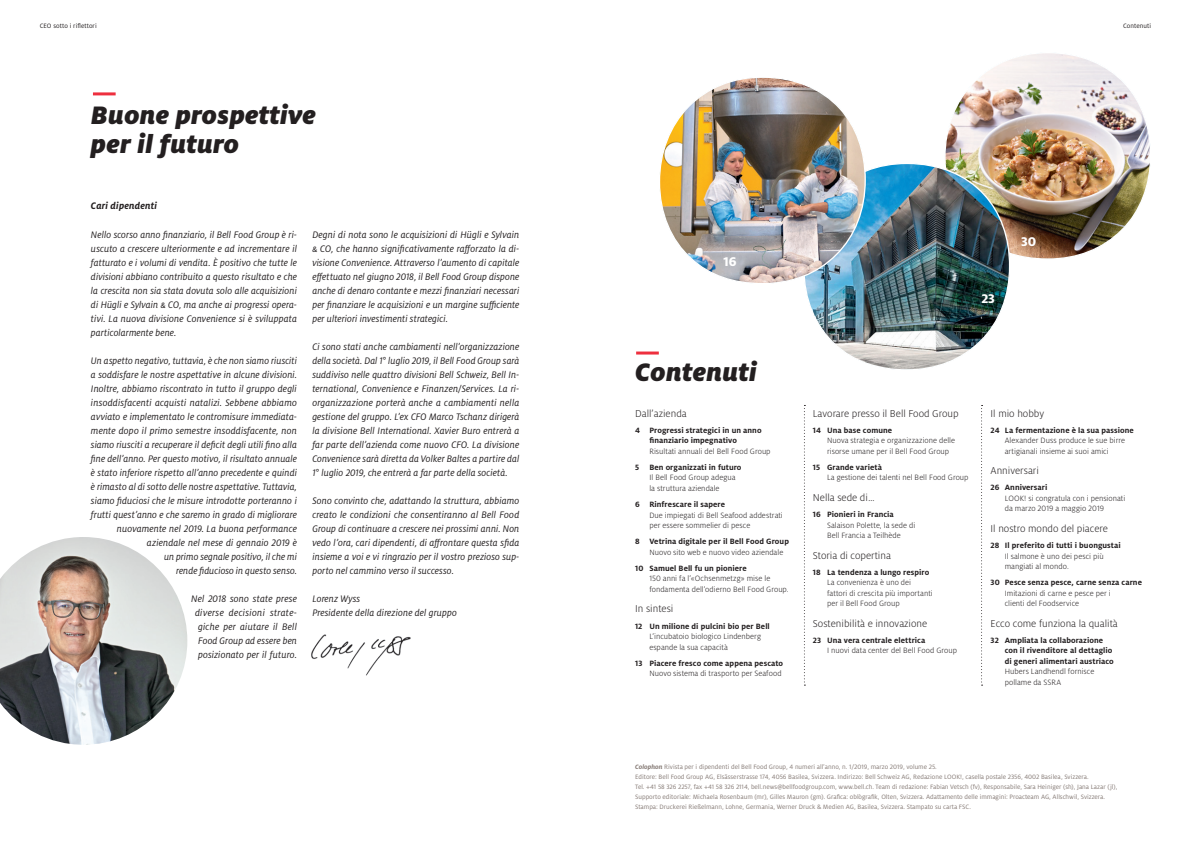
<style>
.page{position:relative;width:1191px;height:842px;background:#fff}
.page>*{position:absolute;margin:0;border:0;box-sizing:border-box;transform-origin:0 0}
.t1{font:italic 900 28px/29px "Milo Pro";letter-spacing:.01em;color:#231f20}
.t2{font:800 14px "Milo Pro";color:#fff}
.t3{font:300 11px "Milo Pro";color:#231f20}
.t4{font:italic 10.5px/14px "Milo Pro";letter-spacing:.005em;color:#231f20;text-align:justify}
.t5{font:italic 10.5px/14px "Milo Pro";letter-spacing:.005em;color:#231f20;text-align:right;scale:.96 1}
.t6{font:italic 700 10.5px "Milo Pro";letter-spacing:.02em;color:#231f20}
.t7{font:300 8.5px/10.5px "Milo Pro";letter-spacing:.005em;color:#231f20}
.t8{font:700 8.5px/10.5px "Milo Pro";letter-spacing:.005em;color:#231f20}
.t9{font:7px/10px "Milo Pro";color:#867b76}
.t10{font:7px "Milo Pro";letter-spacing:.01em;color:#231f20}
.s1{font-weight:700;font-style:italic}
</style>
<div class="page">
<img style="left:0;top:537px;width:187px;height:208px">
<hr style="left:93px;top:92px;width:23px;height:3px;background:#ee2f3e">
<img style="left:311px;top:634px;width:100px;height:42px">
<img style="left:945px;top:53px;width:205px;height:206px">
<img style="left:805px;top:162px;width:206px;height:208px">
<img style="left:660px;top:77px;width:206px;height:208px">
<hr style="left:636px;top:351px;width:23px;height:3px;background:#ee2f3e">
<svg style="left:804px;top:405px;width:1px;height:281px"></svg>
<svg style="left:981px;top:405px;width:1px;height:281px"></svg>
<p class="t10" style="left:40px;top:22px;width:59px">CEO sotto i riflettori</p>
<h1 class="t1" style="left:91px;top:100px;width:226px">Buone prospettive per il futuro</h1>
<p class="t6" style="left:91px;top:200px;width:68px">Cari dipendenti</p>
<p class="t4" style="left:91px;top:228px;width:208px">Nello scorso anno finanziario, il Bell Food Group è ri&shy;uscuto a crescere ulteriormente e ad incrementare il fatturato e i volumi di vendita. È positivo che tutte le divisioni abbiano contribuito a questo risultato e che la crescita non sia stata dovuta solo alle acquisizioni di Hügli e Sylvain &amp; CO, ma anche ai progressi opera&shy;tivi. La nuova divisione Convenience si è sviluppata particolarmente bene.</p>
<p class="t5" style="left:91px;top:354px;width:216px">Un aspetto negativo, tuttavia, è che non siamo riusciti a soddisfare le nostre aspettative in alcune divisioni.<br>Inoltre, abbiamo riscontrato in tutto il gruppo degli insoddisfacenti acquisti natalizi. Sebbene abbiamo avviato e implementato le contromisure immediata&shy;mente dopo il primo semestre insoddisfacente, non siamo riusciti a recuperare il deficit degli utili fino alla fine dell’anno. Per questo motivo, il risultato annuale è stato inferiore rispetto all’anno precedente e quindi è rimasto al di sotto delle nostre aspettative. Tuttavia, siamo fiduciosi che le misure introdotte porteranno i frutti quest’anno e che saremo in grado di migliorare nuovamente nel 2019. La buona performance aziendale nel mese di gennaio 2019 è<br>un primo segnale positivo, il che mi<br>rende fiducioso in questo senso.</p>
<p class="t4" style="left:195px;top:592px;width:104px;text-indent:-4px">Nel 2018 sono state prese diverse decisioni strate&shy;giche per aiutare il Bell Food Group ad essere ben posizionato per il futuro.</p>
<p class="t4" style="left:312px;top:228px;width:208px">Degni di nota sono le acquisizioni di Hügli e Sylvain &amp; CO, che hanno significativamente rafforzato la di&shy;visione Convenience. Attraverso l’aumento di capitale effettuato nel giugno 2018, il Bell Food Group dispone anche di denaro contante e mezzi finanziari necessari per finanziare le acquisizioni e un margine sufficiente per ulteriori investimenti strategici.</p>
<p class="t4" style="left:312px;top:340px;width:208px">Ci sono stati anche cambiamenti nell’organizzazione della società. Dal 1° luglio 2019, il Bell Food Group sarà suddiviso nelle quattro divisioni Bell Schweiz, Bell In&shy;ternational, Convenience e Finanzen/Services. La ri&shy;organizzazione porterà anche a cambiamenti nella gestione del gruppo. L’ex CFO Marco Tschanz dirigerà la divisione Bell International. Xavier Buro entrerà a far parte dell’azienda come nuovo CFO. La divisione Convenience sarà diretta da Volker Baltes a partire dal 1° luglio 2019, che entrerà a far parte della società.</p>
<p class="t4" style="left:312px;top:494px;width:208px">Sono convinto che, adattando la struttura, abbiamo creato le condizioni che consentiranno al Bell Food Group di continuare a crescere nei prossimi anni. Non vedo l’ora, cari dipendenti, di affrontare questa sfida insieme a voi e vi ringrazio per il vostro prezioso sup&shy;porto nel cammino verso il successo.</p>
<p class="t4" style="left:312px;top:592px;width:146px">Lorenz Wyss<br>Presidente della direzione del gruppo</p>
<p class="t10" style="left:1123px;top:22px;width:30px">Contenuti</p>
<h2 class="t2" style="left:723px;top:253px;width:15px">16</h2>
<h1 class="t1" style="left:635px;top:357px;width:123px">Contenuti</h1>
<p class="t3" style="left:635px;top:407px;width:53px">Dall’azienda</p>
<p class="t8" style="left:649px;top:425px;width:114px;text-indent:-14px">4 Progressi strategici in un anno finanziario impegnativo</p>
<p class="t7" style="left:649px;top:446px;width:123px">Risultati annuali del Bell Food Group</p>
<p class="t8" style="left:635px;top:462px;width:108px">5 Ben organizzati in futuro</p>
<p class="t7" style="left:649px;top:472px;width:88px">Il Bell Food Group adegua la struttura aziendale</p>
<p class="t8" style="left:635px;top:499px;width:91px">6 Rinfrescare il sapere</p>
<p class="t7" style="left:649px;top:510px;width:135px">Due impiegati di Bell Seafood addestrati per essere sommelier di pesce</p>
<p class="t8" style="left:635px;top:536px;width:155px">8 Vetrina digitale per il Bell Food Group</p>
<p class="t7" style="left:649px;top:547px;width:135px">Nuovo sito web e nuovo video aziendale</p>
<p class="t8" style="left:635px;top:563px;width:113px">10 Samuel Bell fu un pioniere</p>
<p class="t7" style="left:649px;top:573px;width:141px">150 anni fa l’«Ochsenmetzg» mise le fondamenta dell’odierno Bell Food Group.</p>
<p class="t3" style="left:635px;top:603px;width:40px">In sintesi</p>
<p class="t8" style="left:635px;top:621px;width:136px">12 Un milione di pulcini bio per Bell</p>
<p class="t7" style="left:649px;top:631px;width:113px">L’incubatoio biologico Lindenberg espande la sua capacità</p>
<p class="t8" style="left:635px;top:658px;width:149px">13 Piacere fresco come appena pescato</p>
<p class="t7" style="left:649px;top:668px;width:134px">Nuovo sistema di trasporto per Seafood</p>
<h2 class="t2" style="left:981px;top:291px;width:15px">23</h2>
<h2 class="t2" style="left:1021px;top:233px;width:17px">30</h2>
<p class="t3" style="left:813px;top:407px;width:147px">Lavorare presso il Bell Food Group</p>
<p class="t8" style="left:813px;top:425px;width:81px">14 Una base comune</p>
<p class="t7" style="left:827px;top:435px;width:130px">Nuova strategia e organizzazione delle risorse umane per il Bell Food Group</p>
<p class="t8" style="left:813px;top:462px;width:71px">15 Grande varietà</p>
<p class="t7" style="left:827px;top:472px;width:143px">La gestione dei talenti nel Bell Food Group</p>
<p class="t3" style="left:813px;top:491px;width:63px">Nella sede di…</p>
<p class="t8" style="left:813px;top:509px;width:82px">16 Pionieri in Francia</p>
<p class="t7" style="left:827px;top:520px;width:90px">Salaison Polette, la sede di<br>Bell Francia a Teilhède</p>
<p class="t3" style="left:813px;top:549px;width:80px">Storia di copertina</p>
<p class="t8" style="left:813px;top:567px;width:118px">18 La tendenza a lungo respiro</p>
<p class="t7" style="left:827px;top:577px;width:107px">La convenienza è uno dei fattori di crescita più importanti per il Bell Food Group</p>
<p class="t3" style="left:813px;top:617px;width:116px">Sostenibilità e innovazione</p>
<p class="t8" style="left:813px;top:635px;width:114px">23 Una vera centrale elettrica</p>
<p class="t7" style="left:827px;top:645px;width:131px">I nuovi data center del Bell Food Group</p>
<p class="t3" style="left:990px;top:407px;width:55px">Il mio hobby</p>
<p class="t8" style="left:990px;top:425px;width:145px">24 La fermentazione è la sua passione</p>
<p class="t7" style="left:1004px;top:435px;width:122px">Alexander Duss produce le sue birre artigianali insieme ai suoi amici</p>
<p class="t3" style="left:990px;top:465px;width:50px">Anniversari</p>
<p class="t8" style="left:990px;top:482px;width:58px">26 Anniversari</p>
<p class="t7" style="left:1004px;top:493px;width:122px">LOOK! si congratula con i pensionati da marzo 2019 a maggio 2019</p>
<p class="t3" style="left:990px;top:522px;width:119px">Il nostro mondo del piacere</p>
<p class="t8" style="left:990px;top:540px;width:132px">28 Il preferito di tutti i buongustai</p>
<p class="t7" style="left:1004px;top:551px;width:100px">Il salmone è uno dei pesci più mangiati al mondo.</p>
<p class="t8" style="left:990px;top:577px;width:153px">30 Pesce senza pesce, carne senza carne</p>
<p class="t7" style="left:1004px;top:588px;width:107px">Imitazioni di carne e pesce per i clienti del Foodservice</p>
<p class="t3" style="left:990px;top:617px;width:129px">Ecco come funziona la qualità</p>
<p class="t8" style="left:1004px;top:635px;width:111px;text-indent:-14px">32 Ampliata la collaborazione con il rivenditore al dettaglio di generi alimentari austriaco</p>
<p class="t7" style="left:1004px;top:666px;width:91px">Hubers Landhendl fornisce pollame da SSRA</p>
<p class="t9" style="left:635px;top:761px;width:483px"><span class="s1">Colophon</span> Rivista per i dipendenti del Bell Food Group, 4 numeri allʼanno, n. 1/2019, marzo 2019, volume 25.<br>Editore: Bell Food Group AG, Elsässerstrasse 174, 4056 Basilea, Svizzera. Indirizzo: Bell Schweiz AG, Redazione LOOK!, casella postale 2356, 4002 Basilea, Svizzera.<br>Tel. +41 58 326 2257, fax +41 58 326 2114, bell.news@bellfoodgroup.com, www.bell.ch. Team di redazione: Fabian Vetsch (fv), Responsabile, Sara Heiniger (sh), Jana Lazar (jl), Supporto editoriale: Michaela Rosenbaum (mr), Gilles Mauron (gm). Grafica: oblògrafik, Olten, Svizzera. Adattamento delle immagini: Proacteam AG, Allschwil, Svizzera.<br>Stampa: Druckerei Rießelmann, Lohne, Germania, Werner Druck &amp; Medien AG, Basilea, Svizzera. Stampato su carta FSC.</p>
</div>
